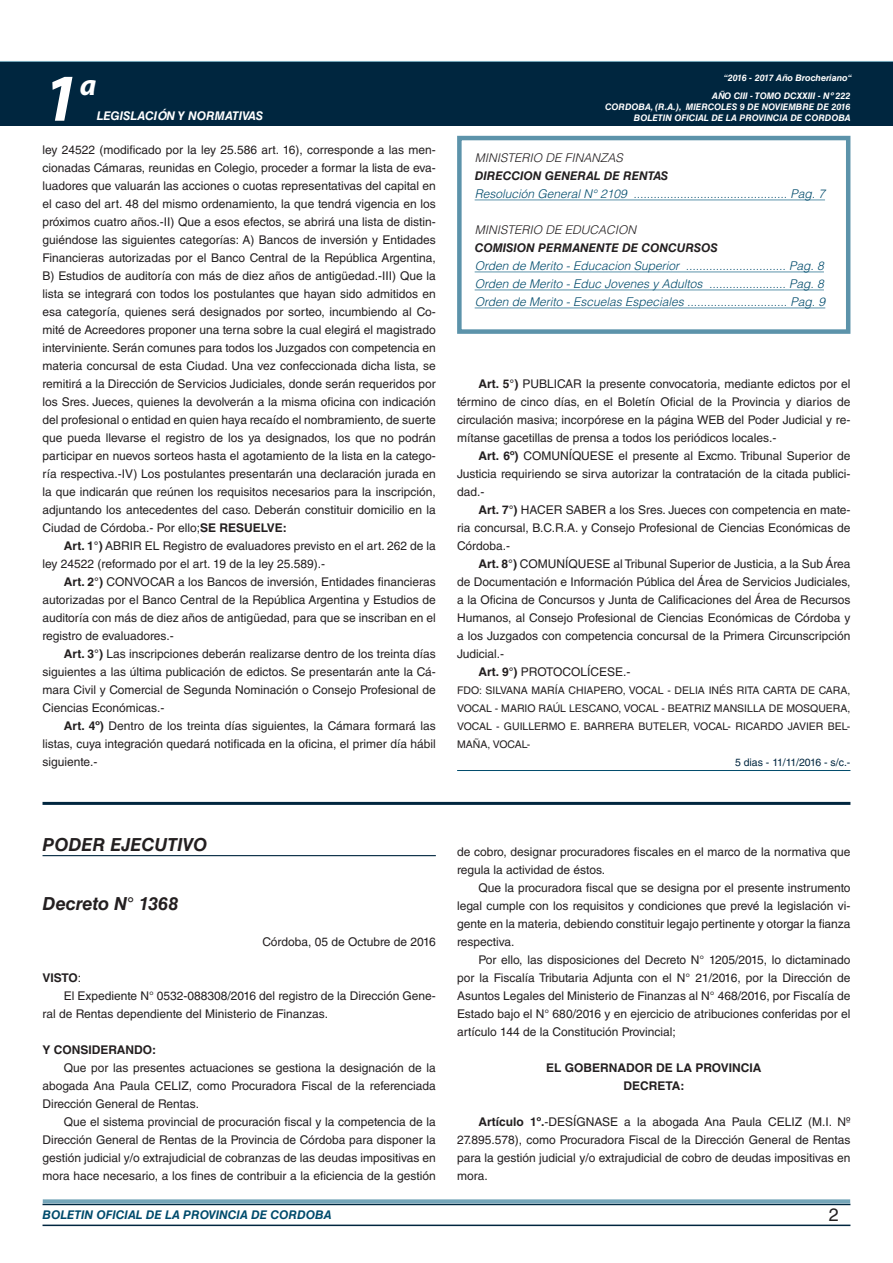
<style>
.page{position:relative;width:893px;height:1263px;background:#fff}
.page>*{position:absolute;margin:0;border:0;box-sizing:border-box;transform-origin:0 0}
.t1{font:italic 700 67.5px "Myriad Pro";color:#fff}
.t2{font:italic 700 30px "Myriad Pro";color:#fff}
.NOMBRE_DE_MINISTERIO{font:italic 700 18px "Helvetica LT Std";color:#231f20}
.DOC__N{font:italic 700 18px "Helvetica LT Std";color:#231f20}
.t3{font:18px "Helvetica LT Std";color:#231f20}
.TEXTO_BASE{font:12px/18px "Helvetica LT Std";color:#231f20;text-align:justify}
.TITULO_bold{font:italic 300 12px "Helvetica LT Std";color:#004b6c}
.TITULO_bold-2{font:italic 700 12px "Helvetica LT Std";color:#231f20}
.TEXTO_BASE-2{font:700 12px "Helvetica LT Std";color:#231f20}
.TITULO_light{font:italic 300 12px "Helvetica LT Std";color:#231f20}
.t4{font:italic 700 12px "Helvetica LT Std";color:#004b6c}
.t5{font:italic 700 12px "Helvetica LT Std";color:#fff}
.FIRMA{font:10.5px/18px "Helvetica LT Std";color:#231f20;text-align:justify}
.FECHA_DE_VENCIMIENTO{font:10.5px "Helvetica LT Std";letter-spacing:-.02em;color:#00263f}
.t6{font:italic 700 9px/10.8px "Helvetica LT Std";color:#fff;text-align:right}
.s1{font-weight:700}
.s2{font-weight:400}
</style>
<div class="page">
<div style="left:0;top:61px;width:893px;height:6px;background:#73a5b8"></div>
<div style="left:0;top:62px;width:893px;height:64px;background:#00263f"></div>
<hr style="left:43px;top:1224px;width:807px;height:2px;background:#00263f">
<div style="left:42px;top:1198px;width:809px;height:8px;background:#fff;opacity:.75"></div>
<hr style="left:457px;top:770px;width:393px;height:1px;background:#004b6c">
<div style="left:457px;top:136px;width:393px;height:198px;border:4px solid #5c93aa"></div>
<hr style="left:475px;top:200px;width:350px;height:1px;background:#5c93aa">
<hr style="left:475px;top:272px;width:349px;height:1px;background:#5c93aa">
<hr style="left:475px;top:290px;width:349px;height:1px;background:#5c93aa">
<hr style="left:475px;top:308px;width:350px;height:1px;background:#5c93aa">
<hr style="left:43px;top:855px;width:393px;height:1px;background:#00263f">
<hr style="left:43px;top:802px;width:807px;height:3px;background:#00263f">
<h1 class="t1" style="left:43px;top:54px;width:38px">1</h1>
<h2 class="t2" style="left:80px;top:66px;width:18px">a</h2>
<p class="t5" style="left:97px;top:109px;width:168px">LEGISLACIÓN Y NORMATIVAS</p>
<p class="TEXTO_BASE" style="left:43px;top:141px;width:395px">ley 24522 (modificado por la ley 25.586 art. 16), corresponde a las men&shy;cionadas Cámaras, reunidas en Colegio, proceder a formar la lista de eva&shy;luadores que valuarán las acciones o cuotas representativas del capital en el caso del art. 48 del mismo ordenamiento, la que tendrá vigencia en los próximos cuatro años.-II) Que a esos efectos, se abrirá una lista de distin&shy;guiéndose las siguientes categorías: A) Bancos de inversión y Entidades Financieras autorizadas por el Banco Central de la República Argentina, B) Estudios de auditoría con más de diez años de antigüedad.-III) Que la lista se integrará con todos los postulantes que hayan sido admitidos en esa categoría, quienes será designados por sorteo, incumbiendo al Co&shy;mité de Acreedores proponer una terna sobre la cual elegirá el magistrado interviniente. Serán comunes para todos los Juzgados con competencia en materia concursal de esta Ciudad. Una vez confeccionada dicha lista, se remitirá a la Dirección de Servicios Judiciales, donde serán requeridos por los Sres. Jueces, quienes la devolverán a la misma oficina con indicación del profesional o entidad en quien haya recaído el nombramiento, de suerte que pueda llevarse el registro de los ya designados, los que no podrán participar en nuevos sorteos hasta el agotamiento de la lista en la catego&shy;ría respectiva.-IV) Los postulantes presentarán una declaración jurada en la que indicarán que reúnen los requisitos necesarios para la inscripción, adjuntando los antecedentes del caso. Deberán constituir domicilio en la Ciudad de Córdoba.- Por ello;<span class="s1">SE RESUELVE:</span></p>
<p class="TEXTO_BASE" style="left:43px;top:537px;width:395px;text-indent:21px"><span class="s1">Art. 1°)</span> ABRIR EL Registro de evaluadores previsto en el art. 262 de la ley 24522 (reformado por el art. 19 de la ley 25.589).-</p>
<p class="TEXTO_BASE" style="left:43px;top:573px;width:395px;text-indent:21px"><span class="s1">Art. 2°)</span> CONVOCAR a los Bancos de inversión, Entidades financieras autorizadas por el Banco Central de la República Argentina y Estudios de auditoría con más de diez años de antigüedad, para que se inscriban en el registro de evaluadores.-</p>
<p class="TEXTO_BASE" style="left:43px;top:645px;width:395px;text-indent:21px"><span class="s1">Art. 3°)</span> Las inscripciones deberán realizarse dentro de los treinta días siguientes a las última publicación de edictos. Se presentarán ante la Cá&shy;mara Civil y Comercial de Segunda Nominación o Consejo Profesional de Ciencias Económicas.-</p>
<p class="TEXTO_BASE" style="left:43px;top:717px;width:395px;text-indent:21px"><span class="s1">Art. 4º)</span> Dentro de los treinta días siguientes, la Cámara formará las listas, cuya integración quedará notificada en la oficina, el primer día hábil siguiente.-</p>
<p class="t6" style="left:724px;top:72px;width:130px">“2016 - 2017 Año Brocheriano“</p>
<p class="t6" style="left:605px;top:91px;width:247px">AÑO CIII - TOMO DCXXIII - Nº 222<br>CORDOBA, (R.A.), MIERCOLES 9 DE NOVIEMBRE DE 2016<br>BOLETIN OFICIAL DE LA PROVINCIA DE CORDOBA</p>
<p class="TITULO_light" style="left:475px;top:151px;width:150px">MINISTERIO DE FINANZAS</p>
<p class="TITULO_bold-2" style="left:475px;top:169px;width:195px">DIRECCION GENERAL DE RENTAS</p>
<p class="TITULO_bold" style="left:475px;top:187px;width:352px">Resolución General N° 2109 .............................................. Pag. 7</p>
<p class="TITULO_light" style="left:475px;top:223px;width:163px">MINISTERIO DE EDUCACION</p>
<p class="TITULO_bold-2" style="left:475px;top:241px;width:245px">COMISION PERMANENTE DE CONCURSOS</p>
<p class="TITULO_bold" style="left:475px;top:259px;width:351px">Orden de Merito - Educacion Superior .............................. Pag. 8</p>
<p class="TITULO_bold" style="left:475px;top:277px;width:351px">Orden de Merito - Educ Jovenes y Adultos ....................... Pag. 8</p>
<p class="TITULO_bold" style="left:475px;top:295px;width:352px">Orden de Merito - Escuelas Especiales .............................. Pag. 9</p>
<p class="TEXTO_BASE" style="left:457px;top:375px;width:395px;text-indent:21px"><span class="s1">Art. 5°)</span> PUBLICAR la presente convocatoria, mediante edictos por el término de cinco días, en el Boletín Oficial de la Provincia y diarios de circulación masiva; incorpórese en la página WEB del Poder Judicial y re&shy;mítanse gacetillas de prensa a todos los periódicos locales.-</p>
<p class="TEXTO_BASE" style="left:457px;top:447px;width:395px;text-indent:21px"><span class="s1">Art. 6º)</span> COMUNÍQUESE el presente al Excmo. Tribunal Superior de Justicia requiriendo se sirva autorizar la contratación de la citada publici&shy;dad.-</p>
<p class="TEXTO_BASE" style="left:457px;top:501px;width:395px;text-indent:21px"><span class="s1">Art. 7°)</span> HACER SABER a los Sres. Jueces con competencia en mate&shy;ria concursal, B.C.R.A. y Consejo Profesional de Ciencias Económicas de Córdoba.-</p>
<p class="TEXTO_BASE" style="left:457px;top:555px;width:395px;text-indent:21px"><span class="s1">Art. 8°)</span> COMUNÍQUESE al Tribunal Superior de Justicia, a la Sub Área de Documentación e Información Pública del Área de Servicios Judiciales, a la Oficina de Concursos y Junta de Calificaciones del Área de Recursos Humanos, al Consejo Profesional de Ciencias Económicas de Córdoba y a los Juzgados con competencia concursal de la Primera Circunscripción Judicial.-</p>
<p class="TEXTO_BASE" style="left:478px;top:663px;width:154px"><span class="s1">Art. 9°)</span> PROTOCOLÍCESE.-</p>
<p class="FIRMA" style="left:457px;top:681px;width:395px">FDO: SILVANA MARÍA CHIAPERO, VOCAL - DELIA INÉS RITA CARTA DE CARA, VOCAL - MARIO RAÚL LESCANO, VOCAL - BEATRIZ MANSILLA DE MOSQUERA, VOCAL - GUILLERMO E. BARRERA BUTELER, VOCAL- RICARDO JAVIER BEL-MAÑA, VOCAL-</p>
<p class="FECHA_DE_VENCIMIENTO" style="left:735px;top:756px;width:117px">5 dias - 11/11/2016 - s/c.-</p>
<p class="NOMBRE_DE_MINISTERIO" style="left:43px;top:833px;width:166px">PODER EJECUTIVO</p>
<p class="DOC__N" style="left:43px;top:892px;width:137px">Decreto N° 1368</p>
<p class="TEXTO_BASE" style="left:262px;top:933px;width:175px">Córdoba, 05 de Octubre de 2016</p>
<p class="TEXTO_BASE-2" style="left:43px;top:970px;width:40px">VISTO<span class="s2">:</span></p>
<p class="TEXTO_BASE" style="left:43px;top:987px;width:395px;text-indent:21px">El Expediente N° 0532-088308/2016 del registro de la Dirección Gene&shy;ral de Rentas dependiente del Ministerio de Finanzas.</p>
<p class="TEXTO_BASE-2" style="left:43px;top:1042px;width:115px">Y CONSIDERANDO:</p>
<p class="TEXTO_BASE" style="left:43px;top:1059px;width:395px;text-indent:21px">Que por las presentes actuaciones se gestiona la designación de la abogada Ana Paula CELIZ, como Procuradora Fiscal de la referenciada Dirección General de Rentas.</p>
<p class="TEXTO_BASE" style="left:43px;top:1113px;width:395px;text-indent:21px">Que el sistema provincial de procuración fiscal y la competencia de la Dirección General de Rentas de la Provincia de Córdoba para disponer la gestión judicial y/o extrajudicial de cobranzas de las deudas impositivas en mora hace necesario, a los fines de contribuir a la eficiencia de la gestión</p>
<p class="TEXTO_BASE" style="left:457px;top:843px;width:395px">de cobro, designar procuradores fiscales en el marco de la normativa que regula la actividad de éstos.</p>
<p class="TEXTO_BASE" style="left:457px;top:879px;width:395px;text-indent:21px">Que la procuradora fiscal que se designa por el presente instrumento legal cumple con los requisitos y condiciones que prevé la legislación vi&shy;gente en la materia, debiendo constituir legajo pertinente y otorgar la fianza respectiva.</p>
<p class="TEXTO_BASE" style="left:457px;top:951px;width:395px;text-indent:21px">Por ello, las disposiciones del Decreto N° 1205/2015, lo dictaminado por la Fiscalía Tributaria Adjunta con el N° 21/2016, por la Dirección de Asuntos Legales del Ministerio de Finanzas al N° 468/2016, por Fiscalía de Estado bajo el N° 680/2016 y en ejercicio de atribuciones conferidas por el artículo 144 de la Constitución Provincial;</p>
<p class="TEXTO_BASE-2" style="left:546px;top:1060px;width:217px">EL GOBERNADOR DE LA PROVINCIA</p>
<p class="TEXTO_BASE-2" style="left:624px;top:1078px;width:62px">DECRETA:</p>
<p class="TEXTO_BASE" style="left:457px;top:1113px;width:395px;text-indent:21px"><span class="s1">Artículo 1º.</span>-DESÍGNASE a la abogada Ana Paula CELIZ (M.I. Nº 27.895.578), como Procuradora Fiscal de la Dirección General de Rentas para la gestión judicial y/o extrajudicial de cobro de deudas impositivas en mora.</p>
<p class="t4" style="left:43px;top:1208px;width:290px">BOLETIN OFICIAL DE LA PROVINCIA DE CORDOBA</p>
<p class="t3" style="left:829px;top:1204px;width:12px">2</p>
</div>
